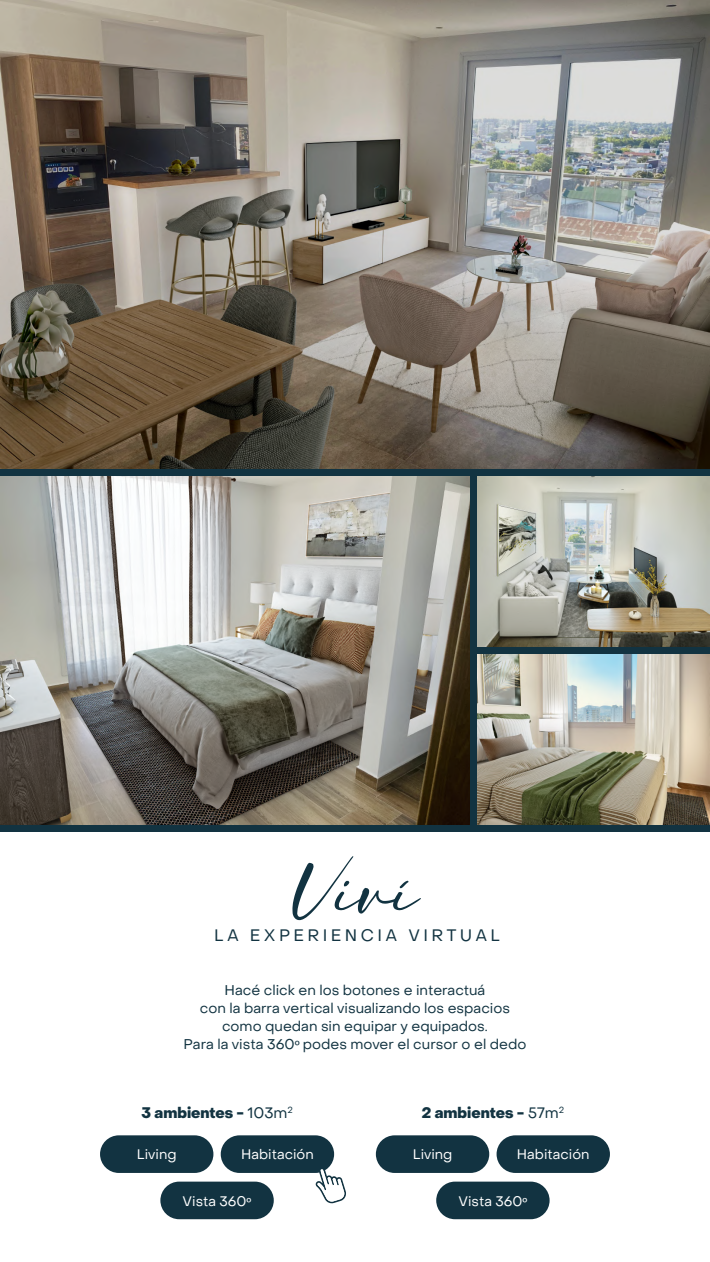
<style>
.page{position:relative;width:710px;height:1262px;background:#fff}
.page>*{position:absolute;margin:0;border:0;box-sizing:border-box;transform-origin:0 0}
.t1{font:69.6px "Grand Wilson Script";color:#123341}
.t2{font:16.5px "Object Sans";letter-spacing:.21em;color:#123341}
.t3{font:800 15px "Object Sans";color:#123341}
.t4{font:13.95px/18px "Object Sans";color:#123341;text-align:center}
.t5{font:13.8px "Object Sans";color:#fff}
.s1{font-family:"Myriad Pro"}
.s2{font-weight:400}
</style>
<div class="page">
<img style="left:0;top:0;width:710px;height:825px">
<div style="left:100px;top:1135px;width:113px;height:38px;background:#123341;border-radius:19px"></div>
<div style="left:221px;top:1135px;width:113px;height:38px;background:#123341;border-radius:19px"></div>
<div style="left:160px;top:1181px;width:114px;height:38px;background:#123341;border-radius:19px"></div>
<svg style="left:316px;top:1167px;width:30px;height:36px"></svg>
<div style="left:376px;top:1135px;width:113px;height:38px;background:#123341;border-radius:19px"></div>
<div style="left:496px;top:1135px;width:114px;height:38px;background:#123341;border-radius:19px"></div>
<div style="left:436px;top:1181px;width:113px;height:38px;background:#123341;border-radius:19px"></div>
<div style="left:470px;top:476px;width:7px;height:352px;background:#123341"></div>
<div style="left:0;top:469px;width:710px;height:7px;background:#123341"></div>
<div style="left:0;top:825px;width:710px;height:7px;background:#123341"></div>
<div style="left:473px;top:647px;width:237px;height:7px;background:#123341"></div>
<h1 class="t1" style="left:289px;top:851px;width:131px">Viví</h1>
<p class="t2" style="left:214px;top:925px;width:287px">LA EXPERIENCIA VIRTUAL</p>
<p class="t4" style="left:184px;top:981px;width:344px">Hacé click en los botones e interactuá<br>con la barra vertical visualizando los espacios como quedan sin equipar y equipados.<br>Para la vista 360<span class="s1">º</span> podes mover el cursor o el dedo</p>
<p class="t3" style="left:141px;top:1104px;width:153px">3 ambientes - <span class="s2">103m</span><sup>2</sup></p>
<p class="t5" style="left:137px;top:1146px;width:41px">Living</p>
<p class="t5" style="left:241px;top:1146px;width:74px">Habitación</p>
<p class="t5" style="left:183px;top:1192px;width:70px">Vista 360<span class="s1">º</span></p>
<p class="t3" style="left:422px;top:1104px;width:144px">2 ambientes - <span class="s2">57m</span><sup>2</sup></p>
<p class="t5" style="left:413px;top:1146px;width:41px">Living</p>
<p class="t5" style="left:517px;top:1146px;width:74px">Habitación</p>
<p class="t5" style="left:458px;top:1192px;width:70px">Vista 360<span class="s1">º</span></p>
</div>
